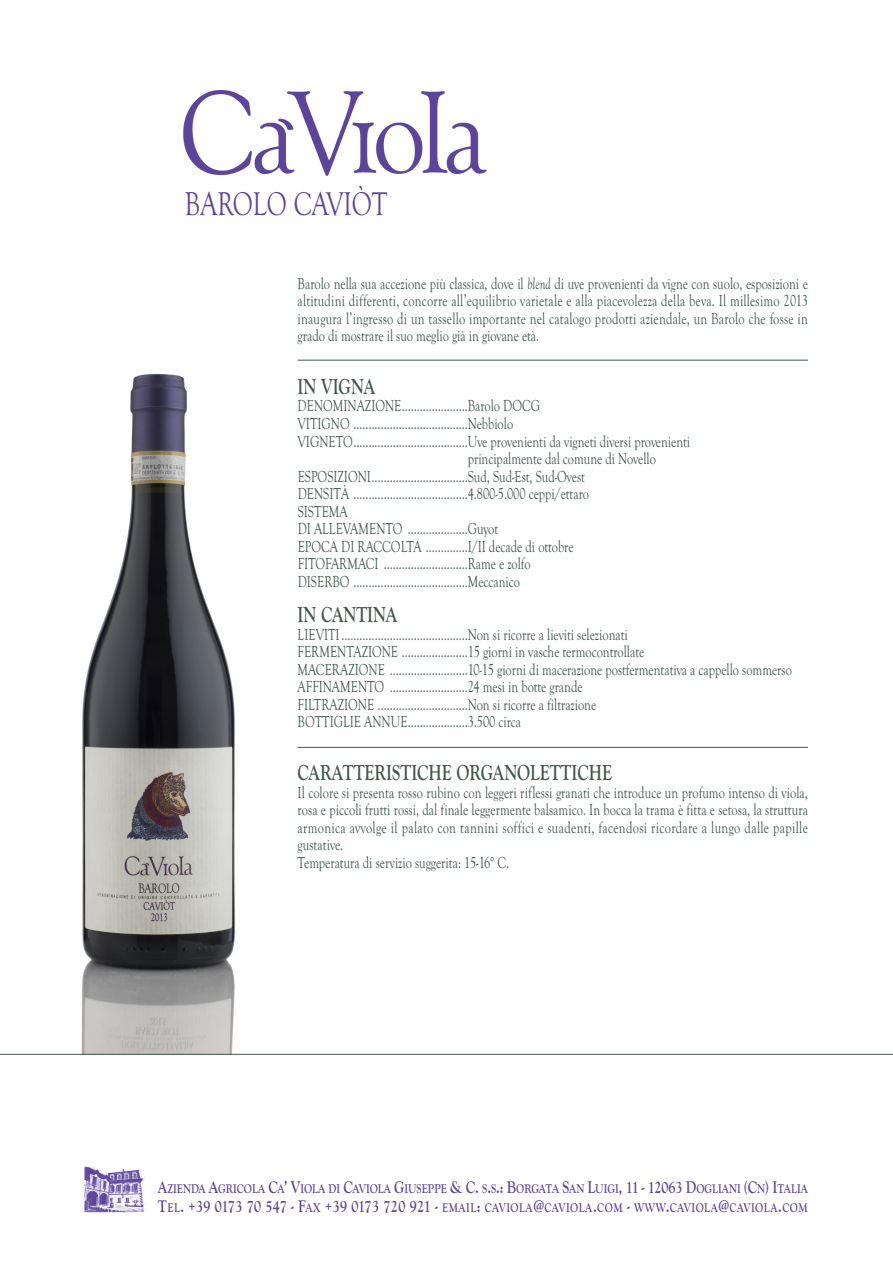
<style>
.page{position:relative;width:893px;height:1263px;background:#fff}
.page>*{position:absolute;margin:0;border:0;box-sizing:border-box;transform-origin:0 0}
.t1{font:34.05px "Goudy Old Style T";color:#5d449b;scale:.75 1}
.t2{font:700 22.5px "Goudy Old Style T";color:#41574c;scale:.75 1}
.t3{font:16.5px/17.5px "Goudy Old Style T";color:#41574c;scale:.75 1}
.t4{font:700 13.2px/18.6px "Goudy Old Style T";color:#5d449b;scale:.8 1}
.s1{font-style:italic}
.s2{font-size:17.55px}
</style>
<div class="page">
<img style="left:68px;top:373px;width:185px;height:681px">
<hr style="left:0;top:1054px;width:893px;height:1px;background:#41574c">
<img style="left:84px;top:1166px;width:62px;height:47px">
<img style="left:183px;top:89px;width:304px;height:87px">
<hr style="left:298px;top:360px;width:510px;height:1px;background:#41574c">
<hr style="left:298px;top:747px;width:510px;height:1px;background:#41574c">
<h1 class="t1" style="left:185px;top:183px;width:271px">BAROLO CAVIÒT</h1>
<p class="t3" style="left:298px;top:274px;width:682px;text-align:justify">Barolo nella sua accezione più classica, dove il <span class="s1">blend</span> di uve provenienti da vigne con suolo, esposizioni e altitudini differenti, concorre all’equilibrio varietale e alla piacevolezza della beva. Il millesimo 2013 inaugura l’ingresso di un tassello importante nel catalogo prodotti aziendale, un Barolo che fosse in grado di mostrare il suo meglio già in giovane età.</p>
<h2 class="t2" style="left:298px;top:373px;width:105px">IN VIGNA</h2>
<p class="t3" style="left:298px;top:397px;width:325px">DENOMINAZIONE......................Barolo DOCG</p>
<p class="t3" style="left:298px;top:414px;width:289px">VITIGNO ......................................Nebbiolo</p>
<p class="t3" style="left:298px;top:432px;width:525px">VIGNETO......................................Uve provenienti da vigneti diversi provenienti</p>
<p class="t3" style="left:468px;top:450px;width:252px">principalmente dal comune di Novello</p>
<p class="t3" style="left:298px;top:467px;width:384px">ESPOSIZIONI................................Sud, Sud-Est, Sud-Ovest</p>
<p class="t3" style="left:298px;top:485px;width:390px">DENSITÀ ......................................4.800-5.000 ceppi/ettaro</p>
<p class="t3" style="left:298px;top:502px;width:68px">SISTEMA</p>
<p class="t3" style="left:298px;top:520px;width:269px">DI ALLEVAMENTO ....................Guyot</p>
<p class="t3" style="left:298px;top:537px;width:369px">EPOCA DI RACCOLTA ..............I/II decade di ottobre</p>
<p class="t3" style="left:298px;top:555px;width:312px">FITOFARMACI ............................Rame e zolfo</p>
<p class="t3" style="left:298px;top:572px;width:298px">DISERBO ......................................Meccanico</p>
<h2 class="t2" style="left:298px;top:601px;width:135px">IN CANTINA</h2>
<p class="t3" style="left:298px;top:625px;width:661px">LIEVITI ..........................................Non si ricorre a lieviti selezionati<br>FERMENTAZIONE ......................15 giorni in vasche termocontrollate<br>MACERAZIONE ..........................10-15 giorni di macerazione postfermentativa a cappello sommerso AFFINAMENTO ..........................24 mesi in botte grande<br>FILTRAZIONE ..............................Non si ricorre a filtrazione<br>BOTTIGLIE ANNUE....................3.500 circa</p>
<h2 class="t2" style="left:298px;top:759px;width:421px">CARATTERISTICHE ORGANOLETTICHE</h2>
<p class="t3" style="left:298px;top:783px;width:682px">Il colore si presenta rosso rubino con leggeri riflessi granati che introduce un profumo intenso di viola, rosa e piccoli frutti rossi, dal finale leggermente balsamico. In bocca la trama è fitta e setosa, la struttura armonica avvolge il palato con tannini soffici e suadenti, facendosi ricordare a lungo dalle papille gustative.<br>Temperatura di servizio suggerita: 15-16° C.</p>
<p class="t4" style="left:158px;top:1179px;width:814px"><span class="s2">A</span>ZIENDA <span class="s2">A</span>GRICOLA <span class="s2">C</span>A<span class="s2">’ V</span>IOLA DI <span class="s2">C</span>AVIOLA <span class="s2">G</span>IUSEPPE <span class="s2">&amp; C.</span> S<span class="s2">.</span>S<span class="s2">.: B</span>ORGATA <span class="s2">S</span>AN <span class="s2">L</span>UIGI<span class="s2">, 11 - 12063 D</span>OGLIANI <span class="s2">(C</span>N<span class="s2">) I</span>TALIA<br><span class="s2">T</span>EL<span class="s2">. +39 0173 70 547 - F</span>AX <span class="s2">+39 0173 720 921 -</span> EMAIL<span class="s2">:</span> CAVIOLA<span class="s2">@</span>CAVIOLA<span class="s2">.</span>COM <span class="s2">-</span> WWW<span class="s2">.</span>CAVIOLA<span class="s2">@</span>CAVIOLA<span class="s2">.</span>COM</p>
</div>
